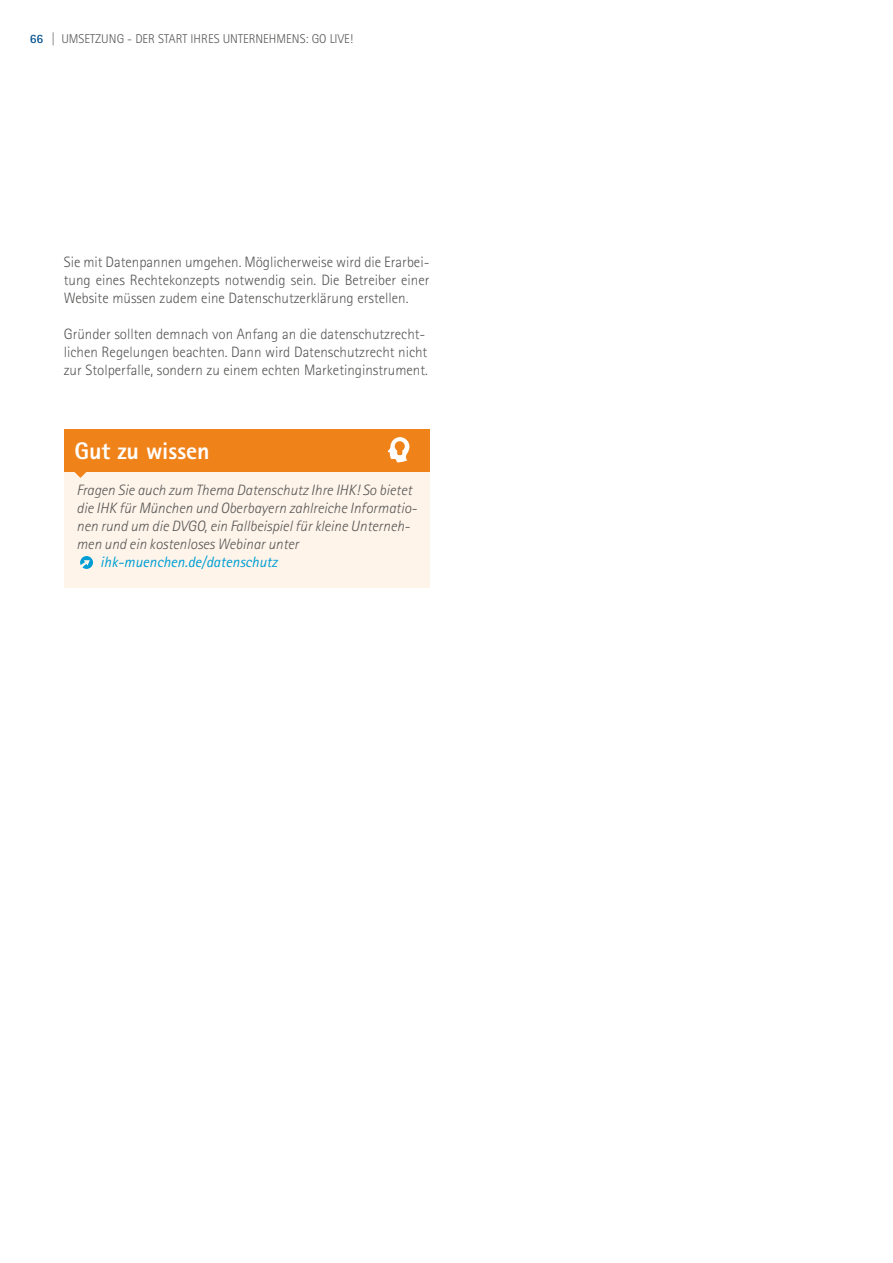
<style>
.page{position:relative;width:893px;height:1263px;background:#fff}
.page>*{position:absolute;margin:0;border:0;box-sizing:border-box;transform-origin:0 0}
.t1{font:800 24px "Rotis Sans Serif Std";letter-spacing:-.005em;color:#fff}
.t2{font:300 15px/18px "Rotis Sans Serif Std";color:#575756;text-align:justify}
.t3{font:italic 300 15px/18px "Rotis Sans Serif Std";color:#575756}
.t4{font:italic 15px "Rotis Sans Serif Std";color:#009ed4}
.t5{font:300 12.75px "Rotis Sans Serif Std";color:#575756}
.t6{font:700 12.75px "Rotis Sans Serif Std";color:#004e8d}
</style>
<div class="page">
<div style="left:64px;top:472px;width:365px;height:116px;background:#fef4ea"></div>
<svg style="left:80px;top:556px;width:13px;height:13px"></svg>
<div style="left:64px;top:429px;width:365px;height:43px;background:#f0821a"></div>
<svg style="left:74px;top:472px;width:12px;height:6px"></svg>
<svg style="left:388px;top:437px;width:21px;height:25px"></svg>
<p class="t6" style="left:30px;top:31px;width:15px">66</p>
<p class="t5" style="left:51px;top:31px;width:303px">| UMSETZUNG - DER START IHRES UNTERNEHMENS: GO LIVE!</p>
<p class="t2" style="left:64px;top:253px;width:367px">Sie mit Datenpannen umgehen. Möglicherweise wird die Erarbei&shy;tung eines Rechtekonzepts notwendig sein. Die Betreiber einer Website müssen zudem eine Datenschutzerklärung erstellen.</p>
<p class="t2" style="left:64px;top:325px;width:366px;text-align:left">Gründer sollten demnach von Anfang an die datenschutzrecht&shy;lichen Regelungen beachten. Dann wird Datenschutzrecht nicht zur Stolperfalle, sondern zu einem echten Marketinginstrument.</p>
<h1 class="t1" style="left:74px;top:436px;width:137px">Gut zu wissen</h1>
<p class="t3" style="left:77px;top:481px;width:342px">Fragen Sie auch zum Thema Datenschutz Ihre IHK! So bietet die IHK für München und Oberbayern zahlreiche Informatio&shy;nen rund um die DVGO, ein Fallbeispiel für kleine Unterneh&shy;men und ein kostenloses Webinar unter</p>
<p class="t4" style="left:100px;top:553px;width:179px">ihk-muenchen.de/datenschutz</p>
</div>
